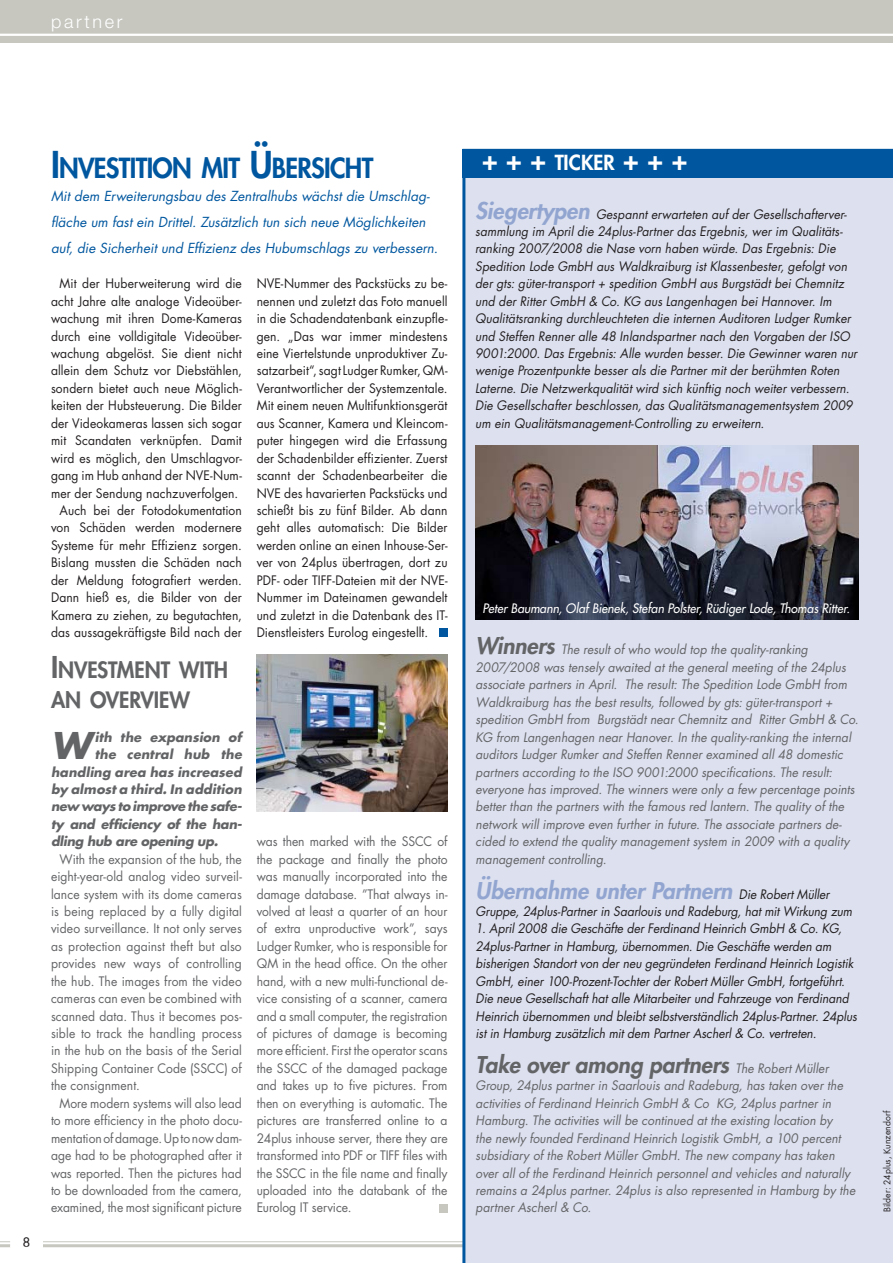
<style>
.page{position:relative;width:893px;height:1263px;background:#fff}
.page>*{position:absolute;margin:0;border:0;box-sizing:border-box;transform-origin:0 0}
.t1{font:italic 700 35.85px "Futura";color:#636466}
.t2{font:800 27px "Futura";letter-spacing:-.025em;color:#00579f;scale:.96 1}
.t3{font:800 27px "Futura";color:#fff}
.t4{font:italic 800 22.5px "Futura";color:#91a5d0}
.t5{font:italic 800 22.5px "Futura";color:#636466}
.t6{font:800 21.9px/30px "Futura";letter-spacing:-.005em;color:#636466;scale:.96 1}
.t7{font:300 18px "Helvetica Neue";letter-spacing:.15em;color:#fff}
.t8{font:italic 13.5px/26.1px "Futura";color:#00579f}
.t9{font:12.75px/17.4px "Futura";color:#636466;text-align:justify;scale:.95 1}
.t10{font:12.75px/17.4px "Futura";letter-spacing:.01em;color:#231f20;text-align:justify;scale:.95 1}
.t11{font:italic 12.75px/17.4px "Futura";color:#231f20;scale:.95 1}
.t12{font:italic 12.75px/17.4px "Futura";letter-spacing:.005em;color:#636466;scale:.95 1}
.t13{font:italic 700 12.75px "Futura";color:#636466}
.t14{font:italic 12.75px "Futura";letter-spacing:.005em;color:#fff;scale:.95 1}
.t15{font:italic 700 12.75px "Futura";letter-spacing:-.02em;color:#636466}
.t16{font:italic 700 12.75px "Futura";letter-spacing:-.025em;color:#636466}
.t17{font:12.75px "Futura";color:#231f20}
.t18{font:9px "Futura";letter-spacing:.015em;color:#231f20;scale:.95 1}
.s1{font-size:36px}
.s2{font-size:29.25px}
.s3{font-size:20.25px}
.s4{font-weight:800;font-size:22.5px;color:#91a5d0}
.s5{font-weight:800;font-size:22.5px}
.s6{font-weight:400;font-size:12.75px;color:#231f20}
.s7{font-weight:400;font-size:12.75px}
</style>
<div class="page">
<hr style="left:0;top:1241px;width:893px;height:1px;background:#c7c7c0">
<hr style="left:0;top:1244px;width:893px;height:3px;background:#c7c7c0">
<div style="left:462px;top:178px;width:430px;height:1085px;background:#dce0ef"></div>
<div style="left:462px;top:149px;width:431px;height:29px;background:#00579f"></div>
<div style="left:11px;top:1235px;width:32px;height:12px;background:#fff"></div>
<div style="left:0;top:0;width:893px;height:43px;background:#c7c7c0"></div>
<hr style="left:0;top:34px;width:893px;height:2px;background:#fff">
<svg style="left:892px;top:178px;width:1px;height:1085px"></svg>
<div style="left:439px;top:1204px;width:9px;height:8px;background:#c7c7c0"></div>
<div style="left:439px;top:628px;width:9px;height:9px;background:#00579f"></div>
<img style="left:475px;top:445px;width:384px;height:175px">
<img style="left:257px;top:654px;width:191px;height:157px">
<h3 class="t7" style="left:51px;top:15px;width:73px">partner</h3>
<p class="t17" style="left:23px;top:1236px;width:9px">8</p>
<h2 class="t2" style="left:51px;top:155px;width:337px"><span class="s1">I</span>NVESTITION MIT <span class="s1">Ü</span>BERSICHT</h2>
<p class="t8" style="left:51px;top:184px;width:388px">Mit dem Erweiterungsbau des Zentralhubs wächst die Umschlag&shy;fläche um fast ein Drittel. Zusätzlich tun sich neue Möglichkeiten auf, die Sicherheit und Effizienz des Hubumschlags zu verbessern.</p>
<p class="t10" style="left:257px;top:276px;width:202px">NVE-Nummer des Packstücks zu be&shy;nennen und zuletzt das Foto manuell in die Schadendatenbank einzupfle&shy;gen. „Das war immer mindestens eine Viertelstunde unproduktiver Zu&shy;satzarbeit“, sagt Ludger Rumker, QM-Verantwortlicher der Systemzentale.<br>Mit einem neuen Multifunktionsgerät aus Scanner, Kamera und Kleincom&shy;puter hingegen wird die Erfassung der Schadenbilder effizienter. Zuerst scannt der Schadenbearbeiter die NVE des havarierten Packstücks und schießt bis zu fünf Bilder. Ab dann geht alles automatisch: Die Bilder werden online an einen Inhouse-Ser&shy;ver von 24plus übertragen, dort zu PDF- oder TIFF-Dateien mit der NVE-Nummer im Dateinamen gewandelt und zuletzt in die Datenbank des IT-Dienstleisters Eurolog eingestellt.</p>
<p class="t10" style="left:51px;top:276px;width:202px;text-align:right">Mit der Huberweiterung wird die acht Jahre alte analoge Videoüber&shy;wachung mit ihren Dome-Kameras durch eine volldigitale Videoüber&shy;wachung abgelöst. Sie dient nicht allein dem Schutz vor Diebstählen, sondern bietet auch neue Möglich&shy;keiten der Hubsteuerung. Die Bilder der Videokameras lassen sich sogar mit Scandaten verknüpfen. Damit wird es möglich, den Umschlagvor&shy;gang im Hub anhand der NVE-Num&shy;mer der Sendung nachzuverfolgen.<br>Auch bei der Fotodokumentation von Schäden werden modernere Systeme für mehr Effizienz sorgen.<br>Bislang mussten die Schäden nach der Meldung fotografiert werden.<br>Dann hieß es, die Bilder von der Kamera zu ziehen, zu begutachten, das aussagekräftigste Bild nach der</p>
<h3 class="t6" style="left:51px;top:656px;width:186px"><span class="s2">I</span>NVESTMENT WITH<br>AN OVERVIEW</h3>
<h1 class="t1" style="left:51px;top:729px;width:42px">W</h1>
<p class="t13" style="left:95px;top:731px;width:149px">ith the expansion of</p>
<p class="t13" style="left:95px;top:748px;width:149px">the central hub the</p>
<p class="t13" style="left:51px;top:766px;width:192px">handling area has increased</p>
<p class="t13" style="left:51px;top:783px;width:192px">by almost a third. In ad dition</p>
<p class="t16" style="left:51px;top:801px;width:192px">new ways to improve the safe-</p>
<p class="t15" style="left:51px;top:818px;width:192px">ty and efficiency of the han-</p>
<p class="t15" style="left:51px;top:836px;width:168px">dling hub are opening up.</p>
<p class="t9" style="left:51px;top:851px;width:202px;text-indent:9px">With the expansion of the hub, the eight-year-old analog video surveil&shy;lance system with its dome cameras is being replaced by a fully digital video surveillance. It not only serves as protection against theft but also provides new ways of controlling the hub. The images from the video cameras can even be combined with scanned data. Thus it becomes pos&shy;sible to track the handling process in the hub on the basis of the Serial Shipping Container Code (SSCC) of the consignment.</p>
<p class="t9" style="left:51px;top:1095px;width:202px;text-indent:9px">More modern systems will also lead to more efficiency in the photo docu&shy;mentation of damage. Up to now dam&shy;age had to be photographed after it was reported. Then the pictures had to be downloaded from the camera, examined, the most significant picture</p>
<p class="t9" style="left:257px;top:834px;width:202px">was then marked with the SSCC of the package and finally the photo was manually in corporated into the damage database. ”That always in&shy;volved at least a quarter of an hour of extra un productive work”, says Ludger Rumker, who is responsible for QM in the head office. On the other hand, with a new multi-functional de&shy;vice consisting of a scanner, camera and a small computer, the registration of pictures of damage is becoming more efficient. First the operator scans the SSCC of the damaged package and takes up to five pictures. From then on everything is automatic. The pictures are transferred online to a 24plus inhouse server, there they are transformed into PDF or TIFF files with the SSCC in the file name and finally uploaded into the databank of the Eurolog IT service.</p>
<h2 class="t3" style="left:482px;top:147px;width:207px">+ + + <span class="s3">TICKER</span> + + +</h2>
<p class="t11" style="left:475px;top:206px;width:404px"><span class="s4">Siegertypen</span> Gespannt erwarteten auf der Gesellschafterver&shy;sammlung im April die 24plus-Partner das Ergebnis, wer im Qualitäts&shy;ranking 2007/2008 die Nase vorn haben würde. Das Ergebnis: Die Spedition Lode GmbH aus Waldkraiburg ist Klassenbester, gefolgt von der gts: güter-transport + spedition GmbH aus Burgstädt bei Chemnitz und der Ritter GmbH &amp; Co. KG aus Langenhagen bei Hannover. Im Qualitätsranking durchleuchteten die internen Auditoren Ludger Rumker und Steffen Renner alle 48 Inlandspartner nach den Vorgaben der ISO 9001:2000. Das Ergebnis: Alle wurden besser. Die Gewinner waren nur wenige Prozentpunkte besser als die Partner mit der berühmten Roten Laterne. Die Netzwerkqualität wird sich künftig noch weiter verbessern.<br>Die Gesellschafter beschlossen, das Qualitätsmanagementsystem 2009 um ein Qualitätsmanagement-Controlling zu erweitern.</p>
<p class="t14" style="left:482px;top:602px;width:388px">Peter Baumann, Olaf Bienek, Stefan Polster, Rüdiger Lode, Thomas Ritter.</p>
<p class="t12" style="left:476px;top:642px;width:405px"><span class="s5">Winners</span> The result of who would top the quality-ranking 2007/2008 was tensely awaited at the general meeting of the 24plus associate partners in April. The result: The Spedition Lode GmbH from Waldkraiburg has the best results, followed by gts: güter-transport + spedition GmbH from Burgstädt near Chemnitz and Ritter GmbH &amp; Co.<br>KG from Langenhagen near Hanover. In the quality-ranking the internal auditors Ludger Rumker and Steffen Renner examined all 48 domestic partners according to the ISO 9001:2000 specifications. The result: everyone has improved. The winners were only a few percentage points better than the partners with the famous red lantern. The quality of the network will improve even further in future. The associate partners de&shy;cided to extend the quality management system in 2009 with a quality management controlling.</p>
<h3 class="t4" style="left:476px;top:879px;width:355px">Übernahme unter Partnern <span class="s6">Die Robert Müller</span></h3>
<p class="t11" style="left:476px;top:904px;width:398px">Gruppe, 24plus-Partner in Saarlouis und Radeburg, hat mit Wirkung zum</p>
<p class="t11" style="left:476px;top:921px;width:403px">1. April 2008 die Geschäfte der Ferdinand Heinrich GmbH &amp; Co. KG, 24plus-Partner in Hamburg, übernommen. Die Geschäfte werden am bisherigen Standort von der neu gegründeten Ferdinand Heinrich Logistik GmbH, einer 100-Prozent-Tochter der Robert Müller GmbH, fortgeführt.<br>Die neue Gesellschaft hat alle Mitarbeiter und Fahrzeuge von Ferdinand Heinrich übernommen und bleibt selbstverständlich 24plus-Partner. 24plus ist in Hamburg zusätzlich mit dem Partner Ascherl &amp; Co. vertreten.</p>
<h3 class="t5" style="left:476px;top:1054px;width:355px">Take over among partners <span class="s7">The Robert Müller</span></h3>
<p class="t12" style="left:476px;top:1078px;width:401px">Group, 24plus partner in Saarlouis and Radeburg, has taken over the activities of Ferdinand Heinrich GmbH &amp; Co KG, 24plus partner in Hamburg. The activities will be continued at the existing location by<br>the newly founded Ferdinand Heinrich Logistik GmbH, a 100 percent subsidiary of the Robert Müller GmbH. The new company has taken over all of the Ferdinand Heinrich personnel and vehicles and naturally remains a 24plus partner. 24plus is also represented in Hamburg by the partner Ascherl &amp; Co.</p>
<p class="t18" style="left:883px;top:1212px;width:109px;rotate:-90deg">Bilder: 24plus, Kunzendorf</p>
</div>
